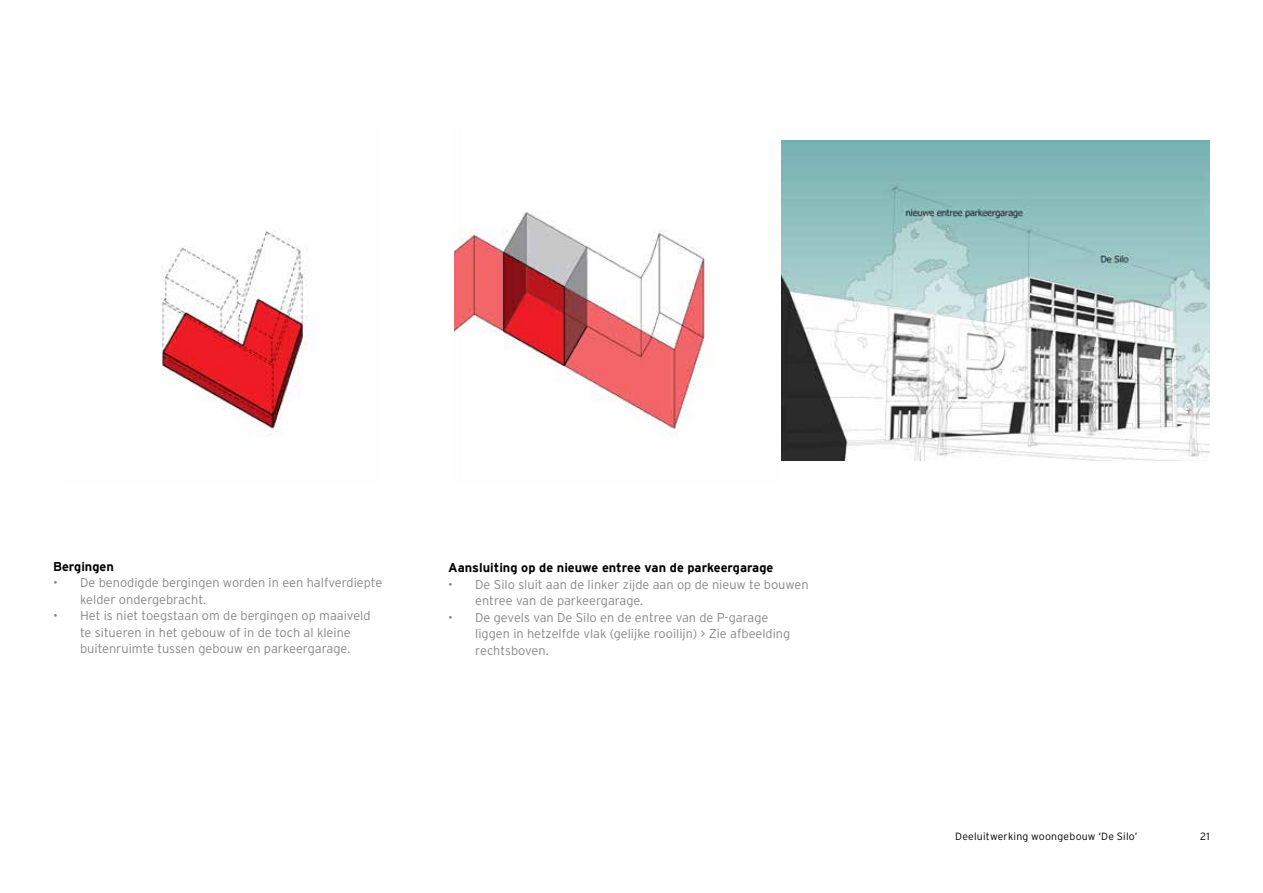
<style>
.page{position:relative;width:1263px;height:893px;background:#fff}
.page>*{position:absolute;margin:0;border:0;box-sizing:border-box;transform-origin:0 0}
.t1{font:300 12.75px/16.5px "Interstate";color:#878787}
.t2{font:700 12.75px "Interstate";color:#000}
.t3{font:300 10.5px "Interstate";letter-spacing:.02em;color:#000}
</style>
<div class="page">
<img style="left:455px;top:212px;width:255px;height:224px">
<img style="left:161px;top:229px;width:151px;height:207px">
<img style="left:781px;top:140px;width:429px;height:321px">
<p class="t2" style="left:53px;top:559px;width:62px">Bergingen</p>
<p class="t1" style="left:80px;top:574px;width:304px;text-indent:-27px">• De benodigde bergingen worden in een halfverdiepte kelder ondergebracht.</p>
<p class="t1" style="left:53px;top:607px;width:319px;text-align:center">• Het is niet toegstaan om de bergingen op maaiveld te situeren in het gebouw of in de toch al kleine buitenruimte tussen gebouw en parkeergarage.</p>
<p class="t2" style="left:448px;top:560px;width:327px">Aansluiting op de nieuwe entree van de parkeergarage</p>
<p class="t1" style="left:475px;top:576px;width:335px;text-indent:-27px">• De Silo sluit aan de linker zijde aan op de nieuw te bouwen entree van de parkeergarage.</p>
<p class="t1" style="left:475px;top:609px;width:317px;text-indent:-27px">• De gevels van De Silo en de entree van de P-garage liggen in hetzelfde vlak (gelijke rooilijn) &gt; Zie afbeelding rechtsboven.</p>
<p class="t3" style="left:955px;top:830px;width:184px">Deeluitwerking woongebouw ‘De Silo’</p>
<p class="t3" style="left:1200px;top:830px;width:11px">21</p>
</div>
